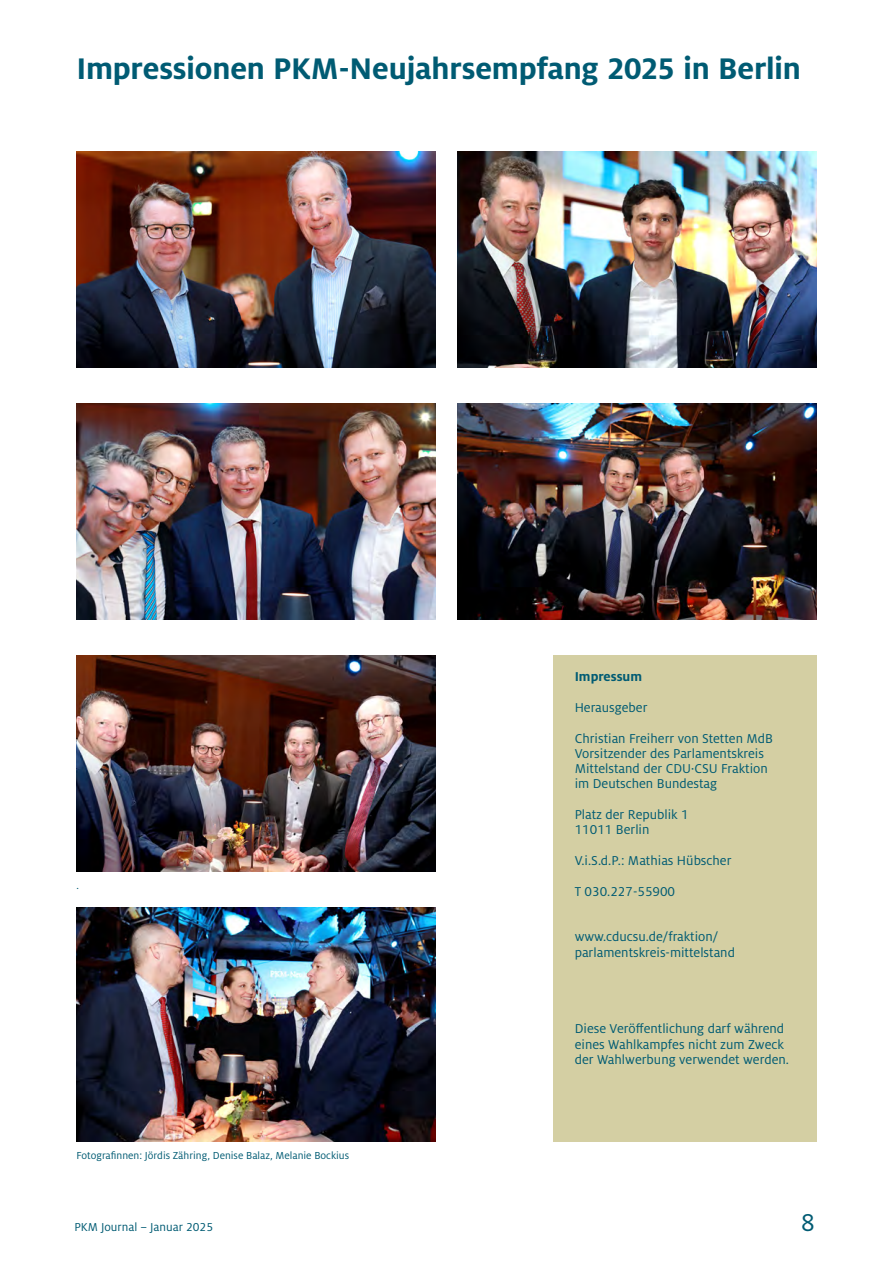
<style>
.page{position:relative;width:893px;height:1263px;background:#fff}
.page>*{position:absolute;margin:0;border:0;box-sizing:border-box;transform-origin:0 0}
.t1{font:700 33px "Milo Pro";letter-spacing:-.005em;color:#005b73}
.t2{font:27px "Milo Pro";color:#005b73}
.t3{font:14.25px/15.3px "Milo Pro";color:#005b73}
.t4{font:700 14.25px "Milo Pro";color:#005b73}
.t5{font:12.75px "Milo Pro";color:#005b73}
.t6{font:11.25px "Milo Pro";color:#005b73}
</style>
<div class="page">
<img style="left:457px;top:151px;width:359px;height:216px">
<img style="left:77px;top:403px;width:359px;height:216px">
<img style="left:457px;top:403px;width:359px;height:216px">
<img style="left:77px;top:151px;width:359px;height:216px">
<img style="left:77px;top:655px;width:359px;height:216px">
<img style="left:77px;top:907px;width:359px;height:234px">
<div style="left:553px;top:655px;width:264px;height:487px;background:#d4cfa3"></div>
<h1 class="t1" style="left:77px;top:50px;width:726px">Impressionen PKM-Neujahrsempfang 2025 in Berlin</h1>
<p class="t6" style="left:77px;top:880px;width:4px">.</p>
<p class="t6" style="left:77px;top:1150px;width:274px">Fotografinnen: Jördis Zähring, Denise Balaz, Melanie Bockius</p>
<p class="t4" style="left:575px;top:669px;width:69px">Impressum</p>
<p class="t3" style="left:575px;top:692px;width:200px;line-height:30.6px">Herausgeber<br>Christian Freiherr von Stetten MdB</p>
<p class="t3" style="left:575px;top:746px;width:195px">Vorsitzender des Parlamentskreis<br>Mittelstand der CDU·CSU Fraktion im Deutschen Bundestag</p>
<p class="t3" style="left:575px;top:807px;width:116px">Platz der Republik 1<br>11011 Berlin</p>
<p class="t3" style="left:575px;top:845px;width:158px;line-height:30.6px">V.i.S.d.P.: Mathias Hübscher<br>T 030.227-55900</p>
<p class="t3" style="left:575px;top:929px;width:162px">www.cducsu.de/fraktion/ parlamentskreis-mittelstand</p>
<p class="t3" style="left:575px;top:1021px;width:216px">Diese Veröffentlichung darf während eines Wahlkampfes nicht zum Zweck der Wahlwerbung verwendet werden.</p>
<p class="t5" style="left:74px;top:1220px;width:140px">PKM Journal – Januar 2025</p>
<h2 class="t2" style="left:801px;top:1208px;width:16px">8</h2>
</div>
